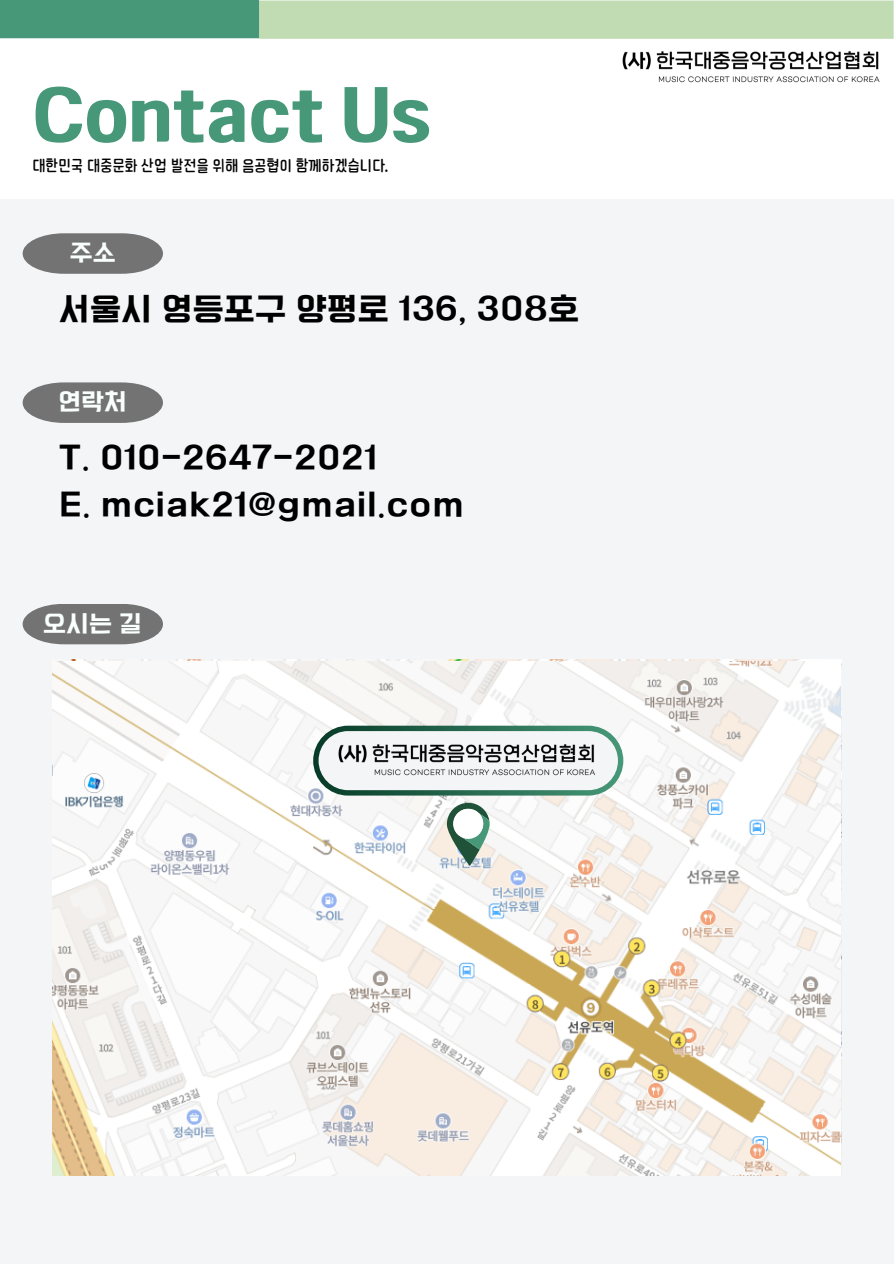
<style>
.page{position:relative;width:894px;height:1264px;background:#fff}
.page>*{position:absolute;margin:0;border:0;box-sizing:border-box;transform-origin:0 0}
.t1{font:60px "OT Neverland R";color:#469878}
.t2{font:34.5px/47.2px "TT Dosirak R";color:#000}
.t3{font:25.5px "TT Dosirak R";color:#f9fffc}
.t4{font:16.5px "TDTD Center OTF";color:#000}
</style>
<div class="page">
<div style="left:0;top:199px;width:893px;height:1064px;background:#f4f5f7"></div>
<div style="left:259px;top:1px;width:634px;height:38px;background:#c1dbb3"></div>
<div style="left:0;top:0;width:259px;height:38px;background:#469878"></div>
<img style="left:622px;top:51px;width:258px;height:32px">
<svg style="left:23px;top:604px;width:140px;height:40px;background:#828282"></svg>
<svg style="left:23px;top:382px;width:140px;height:41px;background:#848485"></svg>
<svg style="left:23px;top:233px;width:140px;height:41px;background:#848485"></svg>
<img style="left:53px;top:661px;width:787px;height:514px">
<svg style="left:446px;top:802px;width:43px;height:63px"></svg>
<svg style="left:313px;top:725px;width:310px;height:70px;background:#38755d"></svg>
<div style="left:318px;top:731px;width:299px;height:59px;background:#f4f5f7;border-radius:30px"></div>
<img style="left:338px;top:744px;width:257px;height:32px">
<h2 class="t1" style="left:33px;top:84px;width:400px">Contact Us</h2>
<h3 class="t4" style="left:33px;top:157px;width:359px">대한민국 대중문화 산업 발전을 위해 음공협이 함께하겠습니다.</h3>
<h2 class="t3" style="left:70px;top:240px;width:47px">주소</h2>
<p class="t2" style="left:59px;top:285px;width:521px">서울시 영등포구 양평로 136, 308호</p>
<p class="t3" style="left:58px;top:389px;width:70px">연락처</p>
<p class="t2" style="left:59px;top:434px;width:406px">T. 010-2647-2021<br>E. mciak21@gmail.com</p>
<h1 class="t3" style="left:43px;top:610px;width:100px">오시는 길</h1>
</div>
